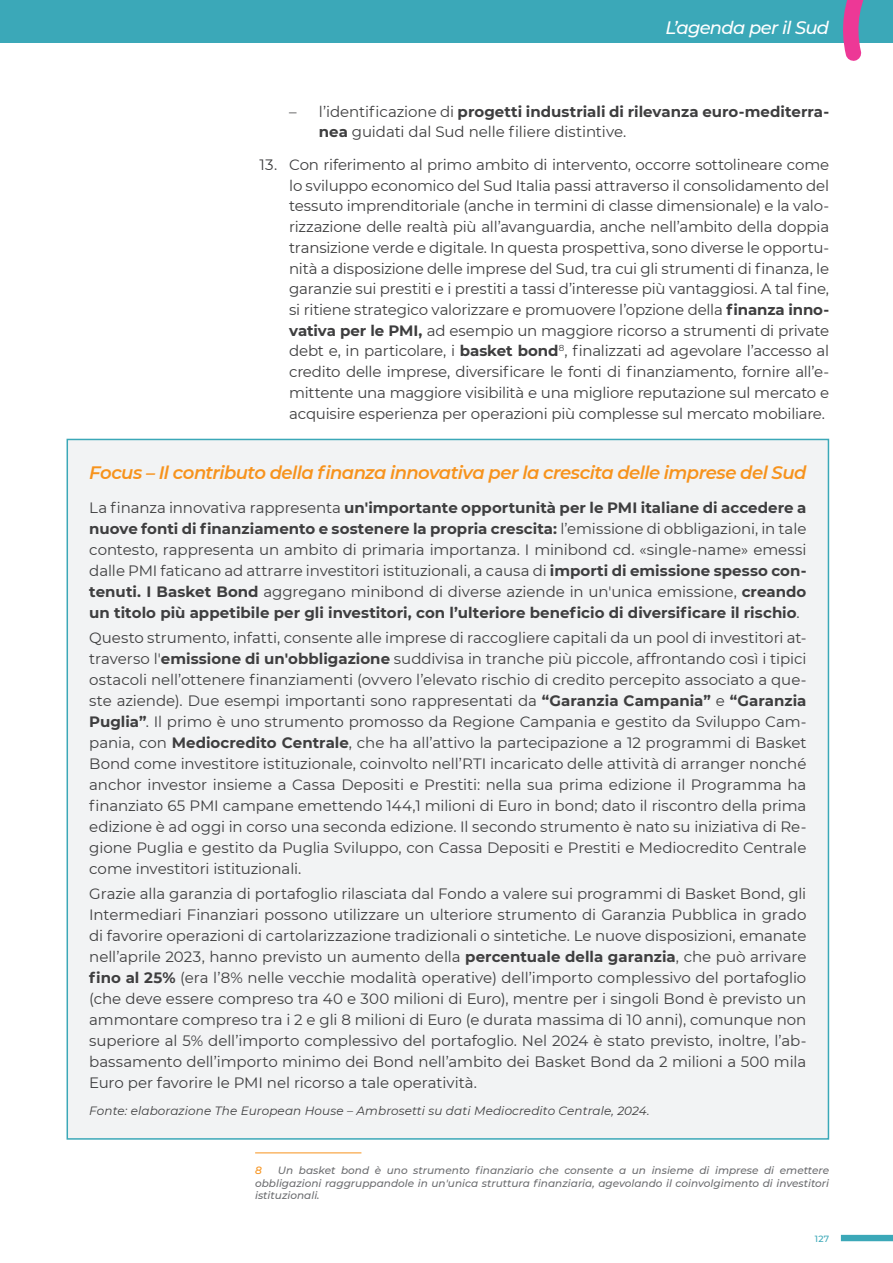
<style>
.page{position:relative;width:893px;height:1263px;background:#fff}
.page>*{position:absolute;margin:0;border:0;box-sizing:border-box;transform-origin:0 0}
.t1{font:italic 600 18px "Montserrat";letter-spacing:-.03em;color:#f7931d}
.t2{font:italic 500 18px "Montserrat";letter-spacing:-.04em;color:#fff}
.t3{font:15px/21px "Montserrat";letter-spacing:-.01em;color:#3e3e3f;text-align:justify}
.t4{font:italic 12px "Montserrat";letter-spacing:.01em;color:#3e3e3f}
.t5{font:italic 500 10.5px/12.6px "Montserrat";color:#6c6d70;text-align:justify}
.t6{font:italic 500 10.5px "Montserrat";color:#f7931d}
.t7{font:500 9px "Montserrat";color:#3ba8b8}
.s1{font-weight:700}
</style>
<div class="page">
<div style="left:841px;top:1235px;width:52px;height:6px;background:#3ba8b8"></div>
<hr style="left:255px;top:1152px;width:106px;height:1px;background:#f7931d">
<div style="left:0;top:0;width:893px;height:43px;background:#3ba8b8"></div>
<svg style="left:843px;top:0;width:21px;height:61px"></svg>
<div style="left:67px;top:439px;width:761px;height:700px;background:#f2f3f4"></div>
<p class="t2" style="left:666px;top:15px;width:165px">L’agenda per il Sud</p>
<p class="t3" style="left:319px;top:100px;width:512px;text-indent:-30px">– l’identificazione di <span class="s1">progetti industriali di rilevanza euro-mediterra&shy;nea</span> guidati dal Sud nelle filiere distintive.</p>
<p class="t3" style="left:289px;top:154px;width:542px;text-indent:-30px">13. Con riferimento al primo ambito di intervento, occorre sottolineare come lo sviluppo economico del Sud Italia passi attraverso il consolidamento del tessuto imprenditoriale (anche in termini di classe dimensionale) e la valo&shy;rizzazione delle realtà più all’avanguardia, anche nell’ambito della doppia transizione verde e digitale. In questa prospettiva, sono diverse le opportu&shy;nità a disposizione delle imprese del Sud, tra cui gli strumenti di finanza, le garanzie sui prestiti e i prestiti a tassi d’interesse più vantaggiosi. A tal fine, si ritiene strategico valorizzare e promuovere l’opzione della <span class="s1">finanza inno&shy;vativa per le PMI,</span> ad esempio un maggiore ricorso a strumenti di private debt e, in particolare, i <span class="s1">basket bond</span><sup>8</sup>, finalizzati ad agevolare l’accesso al credito delle imprese, diversificare le fonti di finanziamento, fornire all’e&shy;mittente una maggiore visibilità e una migliore reputazione sul mercato e acquisire esperienza per operazioni più complesse sul mercato mobiliare.</p>
<p class="t1" style="left:89px;top:460px;width:719px">Focus – Il contributo della finanza innovativa per la crescita delle imprese del Sud</p>
<p class="t3" style="left:89px;top:496px;width:719px">La finanza innovativa rappresenta <span class="s1">un'importante opportunità per le PMI italiane di accedere a nuove fonti di finanziamento e sostenere la propria crescita:</span> l’emissione di obbligazioni, in tale contesto, rappresenta un ambito di primaria importanza. I minibond cd. «single-name» emessi dalle PMI faticano ad attrarre investitori istituzionali, a causa di <span class="s1">importi di emissione spesso con&shy;tenuti. I Basket Bond</span> aggregano minibond di diverse aziende in un'unica emissione, <span class="s1">creando un titolo più appetibile per gli investitori, con l’ulteriore beneficio di diversificare il rischio</span>.</p>
<p class="t3" style="left:89px;top:626px;width:719px">Questo strumento, infatti, consente alle imprese di raccogliere capitali da un pool di investitori at&shy;traverso l'<span class="s1">emissione di un'obbligazione</span> suddivisa in tranche più piccole, affrontando così i tipici ostacoli nell’ottenere finanziamenti (ovvero l’elevato rischio di credito percepito associato a que&shy;ste aziende). Due esempi importanti sono rappresentati da <span class="s1">“Garanzia Campania”</span> e <span class="s1">“Garanzia Puglia”</span>. Il primo è uno strumento promosso da Regione Campania e gestito da Sviluppo Cam&shy;pania, con <span class="s1">Mediocredito Centrale</span>, che ha all’attivo la partecipazione a 12 programmi di Basket Bond come investitore istituzionale, coinvolto nell’RTI incaricato delle attività di arranger nonché anchor investor insieme a Cassa Depositi e Prestiti: nella sua prima edizione il Programma ha finanziato 65 PMI campane emettendo 144,1 milioni di Euro in bond; dato il riscontro della prima edizione è ad oggi in corso una seconda edizione. Il secondo strumento è nato su iniziativa di Re&shy;gione Puglia e gestito da Puglia Sviluppo, con Cassa Depositi e Prestiti e Mediocredito Centrale come investitori istituzionali.</p>
<p class="t3" style="left:89px;top:883px;width:719px">Grazie alla garanzia di portafoglio rilasciata dal Fondo a valere sui programmi di Basket Bond, gli Intermediari Finanziari possono utilizzare un ulteriore strumento di Garanzia Pubblica in grado di favorire operazioni di cartolarizzazione tradizionali o sintetiche. Le nuove disposizioni, emanate nell’aprile 2023, hanno previsto un aumento della <span class="s1">percentuale della garanzia</span>, che può arrivare <span class="s1">fino al 25%</span> (era l’8% nelle vecchie modalità operative) dell’importo complessivo del portafoglio (che deve essere compreso tra 40 e 300 milioni di Euro), mentre per i singoli Bond è previsto un ammontare compreso tra i 2 e gli 8 milioni di Euro (e durata massima di 10 anni), comunque non superiore al 5% dell’importo complessivo del portafoglio. Nel 2024 è stato previsto, inoltre, l’ab&shy;bassamento dell’importo minimo dei Bond nell’ambito dei Basket Bond da 2 milioni a 500 mila Euro per favorire le PMI nel ricorso a tale operatività.</p>
<p class="t4" style="left:89px;top:1102px;width:562px">Fonte: elaborazione The European House – Ambrosetti su dati Mediocredito Centrale, 2024.</p>
<p class="t5" style="left:255px;top:1163px;width:576px;text-indent:23px">Un basket bond è uno strumento finanziario che consente a un insieme di imprese di emettere obbligazioni raggruppandole in un'unica struttura finanziaria, agevolando il coinvolgimento di investitori istituzionali.</p>
<p class="t6" style="left:255px;top:1163px;width:8px">8</p>
<p class="t7" style="left:815px;top:1232px;width:16px">127</p>
</div>
